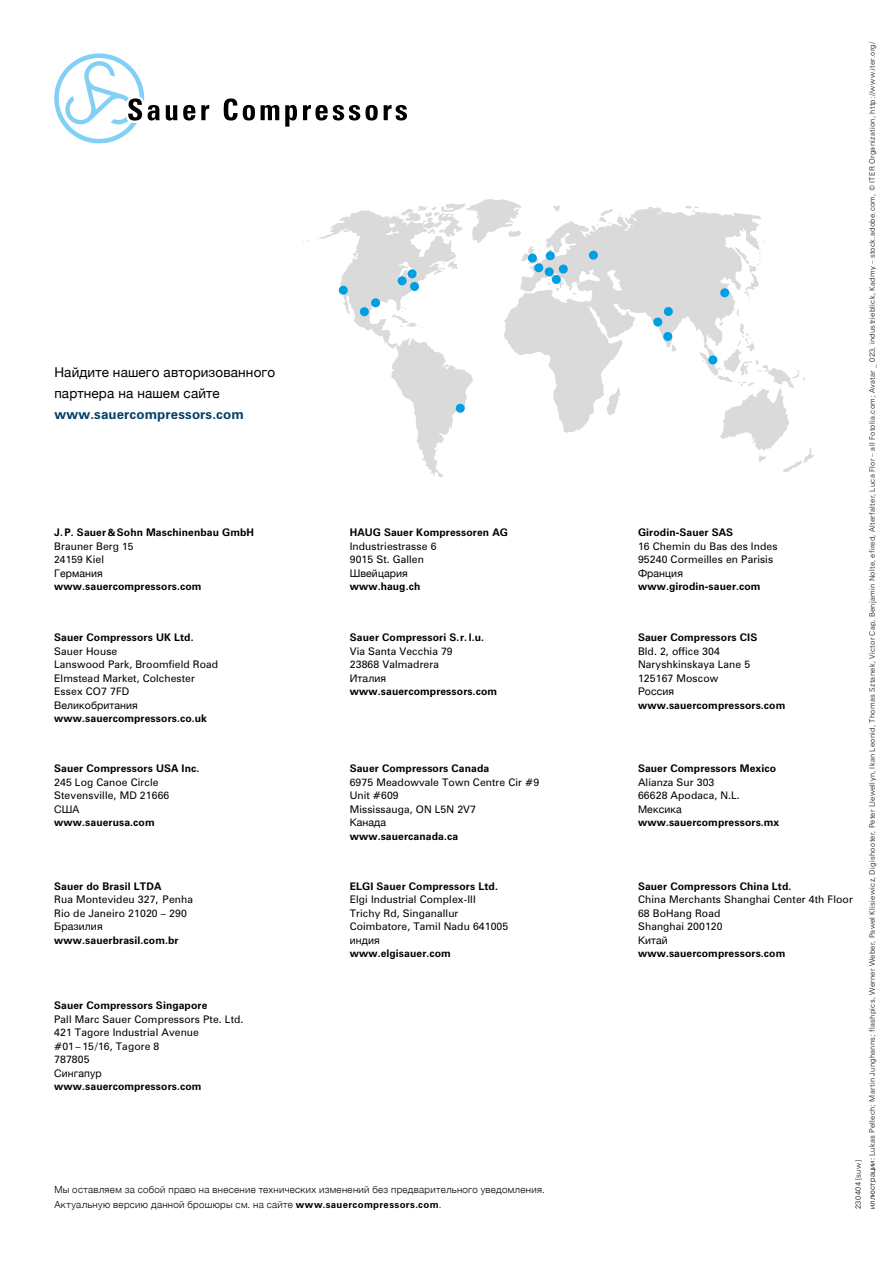
<style>
.page{position:relative;width:893px;height:1263px;background:#fff}
.page>*{position:absolute;margin:0;border:0;box-sizing:border-box;transform-origin:0 0}
.fließ{font:13.5px/21px "Helvetica Neue";letter-spacing:.01em;color:#000}
.t1{font:10.5px/13.5px "Zurich BT";letter-spacing:.01em;color:#000}
.t2{font:700 10.5px/13.5px "Zurich BT";letter-spacing:.01em;color:#000}
.t3{font:10.2px "Zurich BT";letter-spacing:.01em;color:#000}
.t4{font:300 9.75px "Helvetica Neue";letter-spacing:.035em;color:#000}
.t5{font:300 7.5px "Zurich BT";letter-spacing:.04em;color:#000}
.t6{font:300 7.5px "Zurich BT";letter-spacing:.06em;color:#000}
.s1{font-family:"Helvetica Neue"}
.s2{font-family:"Zurich BT";font-weight:700;color:#003f69}
.s3{font-family:"Univers";font-size:9.9px}
.s4{font-weight:400}
.s5{font-weight:400;font-size:10.2px}
.s6{font-size:10.5px}
.s7{font-family:"Helvetica Neue";font-weight:400}
.s8{font-weight:700}
.s9{font-family:"Zurich BT";font-weight:700}
</style>
<div class="page">
<svg style="left:539px;top:206px;width:223px;height:227px;fill:#dadada"></svg>
<svg style="left:548px;top:279px;width:2px;height:6px"></svg>
<svg style="left:735px;top:241px;width:29px;height:58px"></svg>
<svg style="left:671px;top:345px;width:5px;height:7px"></svg>
<svg style="left:606px;top:387px;width:15px;height:28px"></svg>
<svg style="left:699px;top:310px;width:115px;height:163px"></svg>
<svg style="left:319px;top:199px;width:220px;height:278px"></svg>
<div style="left:456px;top:404px;width:9px;height:9px;background:#009ee3;border-radius:50%"></div>
<div style="left:546px;top:251px;width:9px;height:9px;background:#009ee3;border-radius:50%"></div>
<div style="left:534px;top:263px;width:9px;height:9px;background:#009ee3;border-radius:50%"></div>
<div style="left:545px;top:267px;width:9px;height:9px;background:#009ee3;border-radius:50%"></div>
<div style="left:552px;top:275px;width:9px;height:9px;background:#009ee3;border-radius:50%"></div>
<div style="left:559px;top:265px;width:9px;height:9px;background:#009ee3;border-radius:50%"></div>
<div style="left:589px;top:251px;width:9px;height:9px;background:#009ee3;border-radius:50%"></div>
<div style="left:663px;top:332px;width:9px;height:9px;background:#009ee3;border-radius:50%"></div>
<div style="left:708px;top:355px;width:9px;height:9px;background:#009ee3;border-radius:50%"></div>
<div style="left:720px;top:288px;width:9px;height:9px;background:#009ee3;border-radius:50%"></div>
<div style="left:528px;top:254px;width:9px;height:9px;background:#009ee3;border-radius:50%"></div>
<div style="left:410px;top:282px;width:9px;height:9px;background:#009ee3;border-radius:50%"></div>
<div style="left:339px;top:286px;width:9px;height:9px;background:#009ee3;border-radius:50%"></div>
<div style="left:360px;top:307px;width:9px;height:9px;background:#009ee3;border-radius:50%"></div>
<div style="left:371px;top:298px;width:9px;height:9px;background:#009ee3;border-radius:50%"></div>
<div style="left:408px;top:269px;width:9px;height:9px;background:#009ee3;border-radius:50%"></div>
<div style="left:398px;top:276px;width:9px;height:9px;background:#009ee3;border-radius:50%"></div>
<div style="left:653px;top:317px;width:9px;height:9px;background:#009ee3;border-radius:50%"></div>
<div style="left:664px;top:307px;width:9px;height:9px;background:#009ee3;border-radius:50%"></div>
<svg style="left:166px;top:105px;width:11px;height:15px"></svg>
<svg style="left:183px;top:105px;width:26px;height:15px"></svg>
<svg style="left:224px;top:98px;width:31px;height:23px"></svg>
<svg style="left:261px;top:105px;width:18px;height:15px"></svg>
<svg style="left:285px;top:105px;width:12px;height:22px"></svg>
<svg style="left:303px;top:105px;width:75px;height:15px"></svg>
<svg style="left:384px;top:105px;width:23px;height:15px"></svg>
<svg style="left:54px;top:53px;width:106px;height:90px"></svg>
<p class="t5" style="left:867px;top:1209px;width:1169px;rotate:-90deg"><span class="s1">иллюстрации:</span> Lukas Pellech; Martin Junghanns; flashpics, Werner Weber, Pawel Klisiewicz, Digishooter, Peter Llewellyn, Ikan Leonid, Thomas Sztanek, Victor Cap, Benjamin Nolte, efired, Alterfalter, Luca Flor – all Fotolia.com; Avatar _ 023, industrieblick, Kadmy – stock.adobe.com, © ITER Organization, http://www.iter.org/</p>
<p class="fließ" style="left:54px;top:362px;width:222px">Найдите нашего авторизованного партнера на нашем сайте <span class="s2">www.sauercompressors.com</span></p>
<p class="t2" style="left:54px;top:526px;width:201px">J.P. Sauer<span class="s3">&amp;</span>Sohn Maschinenbau GmbH<br><span class="s4">Brauner Berg</span> <span class="s5">15</span></p>
<p class="t3" style="left:54px;top:553px;width:51px">24159 <span class="s6">Kiel</span></p>
<p class="t2" style="left:54px;top:566px;width:149px"><span class="s7">Германия </span>www.sauercompressors.com</p>
<p class="t1" style="left:638px;top:526px;width:141px"><span class="s8">Girodin-Sauer SAS<br></span>16 Chemin du Bas des Indes<br>95240 Cormeilles en Parisis<br><span class="s1">Франция </span><span class="s8">www.girodin-sauer.com</span></p>
<p class="t2" style="left:350px;top:526px;width:160px">HAUG Sauer Kompressoren AG<br><span class="s4">Industriestrasse 6<br>9015 St. Gallen<br></span><span class="s7">Швейцария<br></span>www.haug.ch</p>
<p class="t1" style="left:54px;top:630px;width:166px"><span class="s8">Sauer Compressors UK Ltd.<br></span>Sauer House<br>Lanswood Park, Broomfield Road<br>Elmstead Market, Colchester<br>Essex CO7 7FD<br><span class="s1">Великобритания </span><span class="s8">www.sauercompressors.co.uk</span></p>
<p class="t2" style="left:350px;top:630px;width:149px">Sauer Compressori S.r. l.u.<br><span class="s4">Via Santa Vecchia 79<br>23868 Valmadrera<br></span><span class="s7">Италия </span>www.sauercompressors.com</p>
<p class="t1" style="left:638px;top:630px;width:149px"><span class="s8">Sauer Compressors CIS<br></span>Bld. 2, office 304<br>Naryshkinskaya Lane 5<br>125167 Moscow<br><span class="s1">Россия </span><span class="s8">www.sauercompressors.com</span></p>
<p class="t2" style="left:54px;top:762px;width:147px">Sauer Compressors USA Inc.<br><span class="s4">245 Log Canoe Circle<br>Stevensville, MD 21666<br></span><span class="s7">США<br></span>www.sauerusa.com</p>
<p class="t1" style="left:350px;top:762px;width:191px"><span class="s8">Sauer Compressors Canada<br></span>6975 Meadowvale Town Centre Cir #9<br>Unit #609<br>Mississauga, ON L5N 2V7<br><span class="s1">Канада<br></span><span class="s8">www.sauercanada.ca</span></p>
<p class="t2" style="left:638px;top:762px;width:143px">Sauer Compressors Mexico<br><span class="s4">Alianza Sur 303<br>66628 Apodaca, N.L.<br></span><span class="s7">Мексика </span>www.sauercompressors.mx</p>
<p class="t1" style="left:350px;top:879px;width:160px"><span class="s8">ELGI Sauer Compressors Ltd.<br></span>Elgi Industrial Complex-III<br>Trichy Rd, Singanallur<br>Coimbatore, Tamil Nadu 641005 <span class="s1">индия<br></span><span class="s8">www.elgisauer.com</span></p>
<p class="t1" style="left:54px;top:879px;width:140px"><span class="s8">Sauer do Brasil LTDA<br></span>Rua Montevideu 327, Penha<br>Rio de Janeiro 21020 – 290<br><span class="s1">Бразилия </span><span class="s8">www.sauerbrasil.com.br</span></p>
<p class="t1" style="left:638px;top:879px;width:216px"><span class="s8">Sauer Compressors China Ltd.<br></span>China Merchants Shanghai Center 4th Floor<br>68 BoHang Road<br>Shanghai 200120<br><span class="s1">Китай<br></span><span class="s8">www.sauercompressors.com</span></p>
<p class="t1" style="left:54px;top:999px;width:191px"><span class="s8">Sauer Compressors Singapore<br></span>Pall Marc Sauer Compressors Pte. Ltd.<br>421 Tagore Industrial Avenue<br>#01 – 15/16, Tagore 8<br>787805<br><span class="s1">Сингапур </span><span class="s8">www.sauercompressors.com</span></p>
<p class="t6" style="left:853px;top:1209px;width:50px;rotate:-90deg">230404 [suw]</p>
<p class="t4" style="left:54px;top:1181px;width:492px">Мы оставляем за собой право на внесение технических изменений без предварительного уведомления.</p>
<p class="t4" style="left:54px;top:1196px;width:389px">Актуальную версию данной брошюры см. на сайте <span class="s9">www.sauercompressors.com</span>.</p>
</div>
